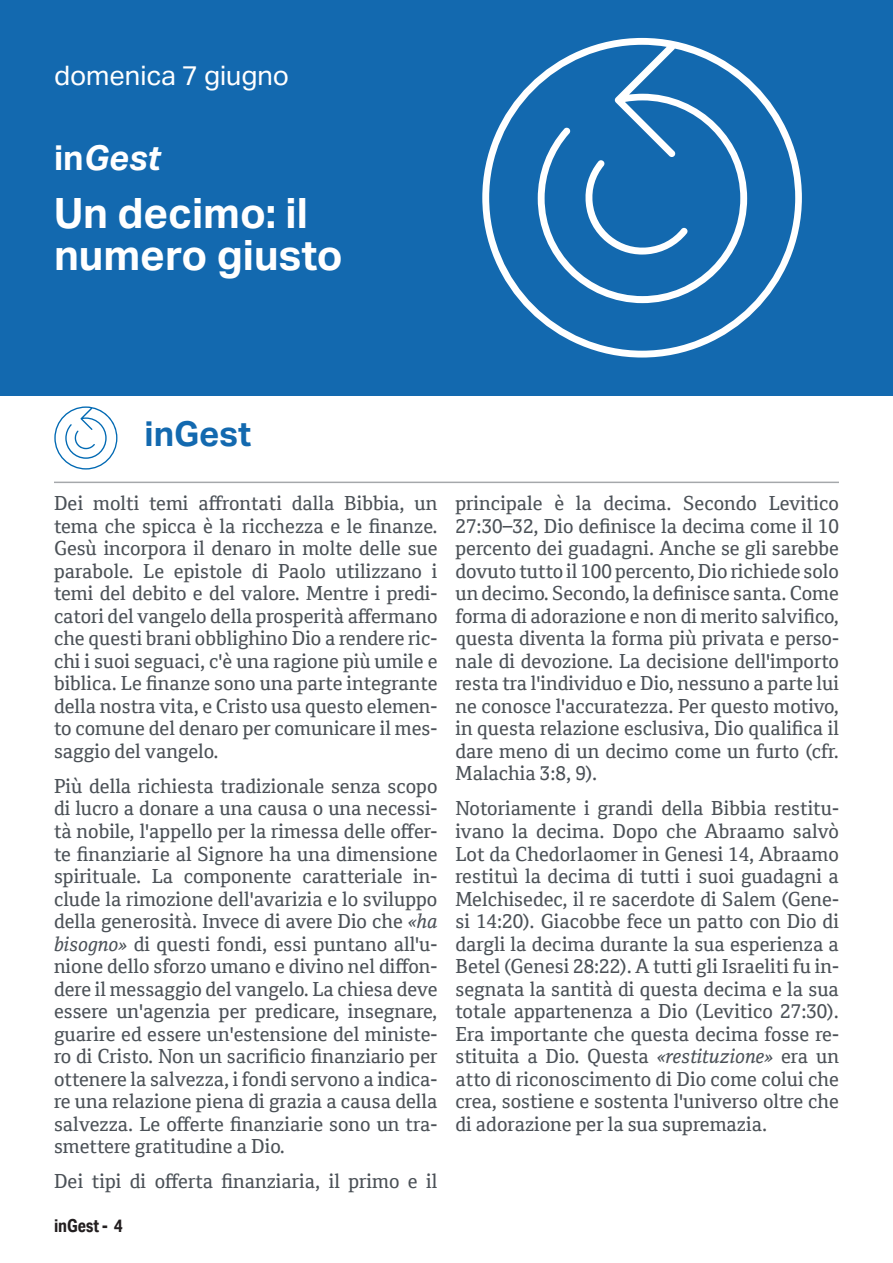
<style>
.page{position:relative;width:893px;height:1263px;background:#fff}
.page>*{position:absolute;margin:0;border:0;box-sizing:border-box;transform-origin:0 0}
.tit-giorno-02{font:700 42px/42px "Aktiv Grotesk";color:#fff}
.t1{font:italic 700 34.5px "Aktiv Grotesk";color:#fff}
.tit-sezione{font:700 34.5px "Aktiv Grotesk";color:#1369af}
.t2{font:27px "Aktiv Grotesk";color:#fff}
.t3{font:19.5px/22.5px "Cordale";color:#4b5157;text-align:justify}
.t4{font:700 18px "Aktiv Grotesk Cd";color:#231f20}
.s1{font-style:normal}
.s2{font-family:"Cordale W01";font-style:italic}
</style>
<div class="page">
<div style="left:0;top:0;width:893px;height:395px;background:#1369af"></div>
<svg style="left:482px;top:38px;width:320px;height:320px"></svg>
<hr style="left:54px;top:482px;width:785px;height:1px;background:#4b5157">
<svg style="left:54px;top:406px;width:63px;height:64px"></svg>
<p class="t2" style="left:54px;top:59px;width:237px">domenica 7 giugno</p>
<p class="t1" style="left:54px;top:136px;width:107px"><span class="s1">in</span>Gest</p>
<p class="tit-giorno-02" style="left:54px;top:192px;width:290px">Un decimo: il numero giusto</p>
<p class="tit-sezione" style="left:144px;top:414px;width:108px">inGest</p>
<p class="t3" style="left:54px;top:492px;width:385px">Dei molti temi affrontati dalla Bibbia, un tema che spicca è la ricchezza e le finanze.<br>Gesù incorpora il denaro in molte delle sue parabole. Le epistole di Paolo utilizzano i temi del debito e del valore. Mentre i predi&shy;catori del vangelo della prosperità affermano che questi brani obblighino Dio a rendere ric&shy;chi i suoi seguaci, c'è una ragione più umile e biblica. Le finanze sono una parte integrante della nostra vita, e Cristo usa questo elemen&shy;to comune del denaro per comunicare il mes&shy;saggio del vangelo.</p>
<p class="t3" style="left:54px;top:775px;width:385px">Più della richiesta tradizionale senza scopo di lucro a donare a una causa o una necessi&shy;tà nobile, l'appello per la rimessa delle offer&shy;te finanziarie al Signore ha una dimensione spirituale. La componente caratteriale in&shy;clude la rimozione dell'avarizia e lo sviluppo della generosità. Invece di avere Dio che <span class="s2">«ha bisogno»</span> di questi fondi, essi puntano all'u&shy;nione dello sforzo umano e divino nel diffon&shy;dere il messaggio del vangelo. La chiesa deve essere un'agenzia per predicare, insegnare, guarire ed essere un'estensione del ministe&shy;ro di Cristo. Non un sacrificio finanziario per ottenere la salvezza, i fondi servono a indica&shy;re una relazione piena di grazia a causa della salvezza. Le offerte finanziarie sono un tra&shy;smettere gratitudine a Dio.</p>
<p class="t3" style="left:54px;top:1170px;width:385px">Dei tipi di offerta finanziaria, il primo e il</p>
<p class="t4" style="left:54px;top:1215px;width:70px">inGest - 4</p>
<p class="t3" style="left:455px;top:492px;width:385px">principale è la decima. Secondo Levitico 27:30–32, Dio definisce la decima come il 10 percento dei guadagni. Anche se gli sarebbe dovuto tutto il 100 percento, Dio richiede solo un decimo. Secondo, la definisce santa. Come forma di adorazione e non di merito salvifico, questa diventa la forma più privata e perso&shy;nale di devozione. La decisione dell'importo resta tra l'individuo e Dio, nessuno a parte lui ne conosce l'accuratezza. Per questo motivo, in questa relazione esclusiva, Dio qualifica il dare meno di un decimo come un furto (cfr.<br>Malachia 3:8, 9).</p>
<p class="t3" style="left:455px;top:797px;width:385px">Notoriamente i grandi della Bibbia restitu&shy;ivano la decima. Dopo che Abraamo salvò Lot da Chedorlaomer in Genesi 14, Abraamo restituì la decima di tutti i suoi guadagni a Melchisedec, il re sacerdote di Salem (Gene&shy;si 14:20). Giacobbe fece un patto con Dio di dargli la decima durante la sua esperienza a Betel (Genesi 28:22). A tutti gli Israeliti fu in&shy;segnata la santità di questa decima e la sua totale appartenenza a Dio (Levitico 27:30).<br>Era importante che questa decima fosse re&shy;stituita a Dio. Questa <span class="s2">«restituzione»</span> era un atto di riconoscimento di Dio come colui che crea, sostiene e sostenta l'universo oltre che di adorazione per la sua supremazia.</p>
</div>
